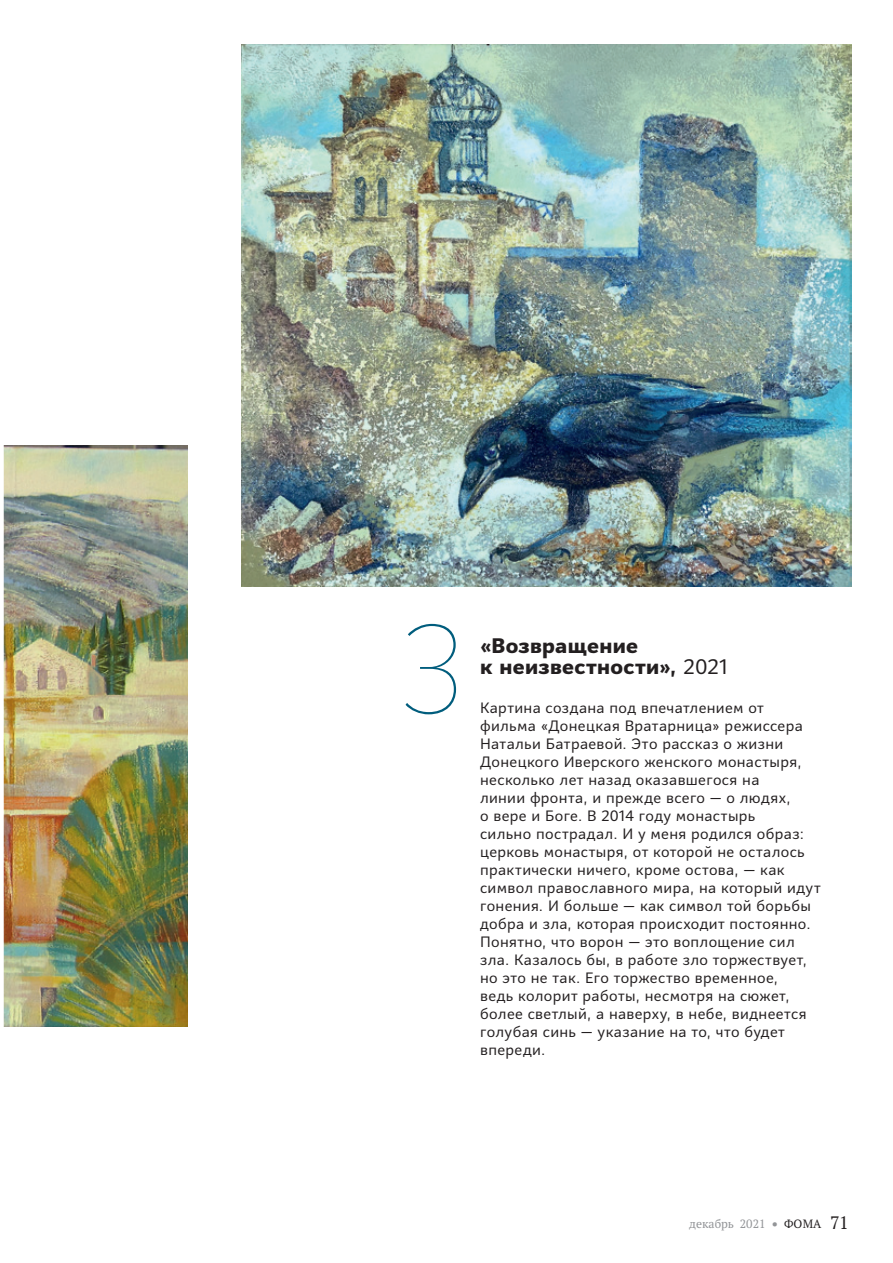
<style>
.page{position:relative;width:893px;height:1263px;background:#fff}
.page>*{position:absolute;margin:0;border:0;box-sizing:border-box;transform-origin:0 0}
.t1{font:100 126px "Mediator";color:#005d7d}
.t2{font:800 21px/21px "Mediator";letter-spacing:.015em;color:#231f20}
.t3{font:15px/18px "Mediator";letter-spacing:.025em;color:#231f20}
.t4{font:12px "PT Serif";color:#939598}
.s1{font-weight:400}
.s2{font-size:15px}
.s3{color:#231f20}
.s4{font-size:18px;color:#231f20}
</style>
<div class="page">
<img style="left:4px;top:446px;width:183px;height:580px">
<img style="left:242px;top:45px;width:610px;height:542px">
<h1 class="t1" style="left:400px;top:590px;width:70px">3</h1>
<h2 class="t2" style="left:480px;top:636px;width:249px">«Возвращение<br>к неизвестности», <span class="s1">2021</span></h2>
<p class="t3" style="left:480px;top:699px;width:342px">Картина создана под впечатлением от фильма «Донецкая Вратарница» режиссера Натальи Батраевой. Это рассказ о жизни Донецкого Иверского женского монастыря, несколько лет назад оказавшегося на<br>линии фронта, и прежде всего — о людях,<br>о вере и Боге. В 2014 году монастырь<br>сильно пострадал. И у меня родился образ: церковь монастыря, от которой не осталось практически ничего, кроме остова, — как символ православного мира, на который идут гонения. И больше — как символ той борьбы добра и зла, которая происходит постоянно.<br>Понятно, что ворон — это воплощение сил зла. Казалось бы, в работе зло торжествует, но это не так. Его торжество временное,<br>ведь колорит работы, несмотря на сюжет, более светлый, а наверху, в небе, виднеется голубая синь — указание на то, что будет впереди.</p>
<p class="t4" style="left:689px;top:1216px;width:161px">декабрь 2021 <span class="s2">•</span> <span class="s3">ФОМА</span> <span class="s4">71</span></p>
</div>
